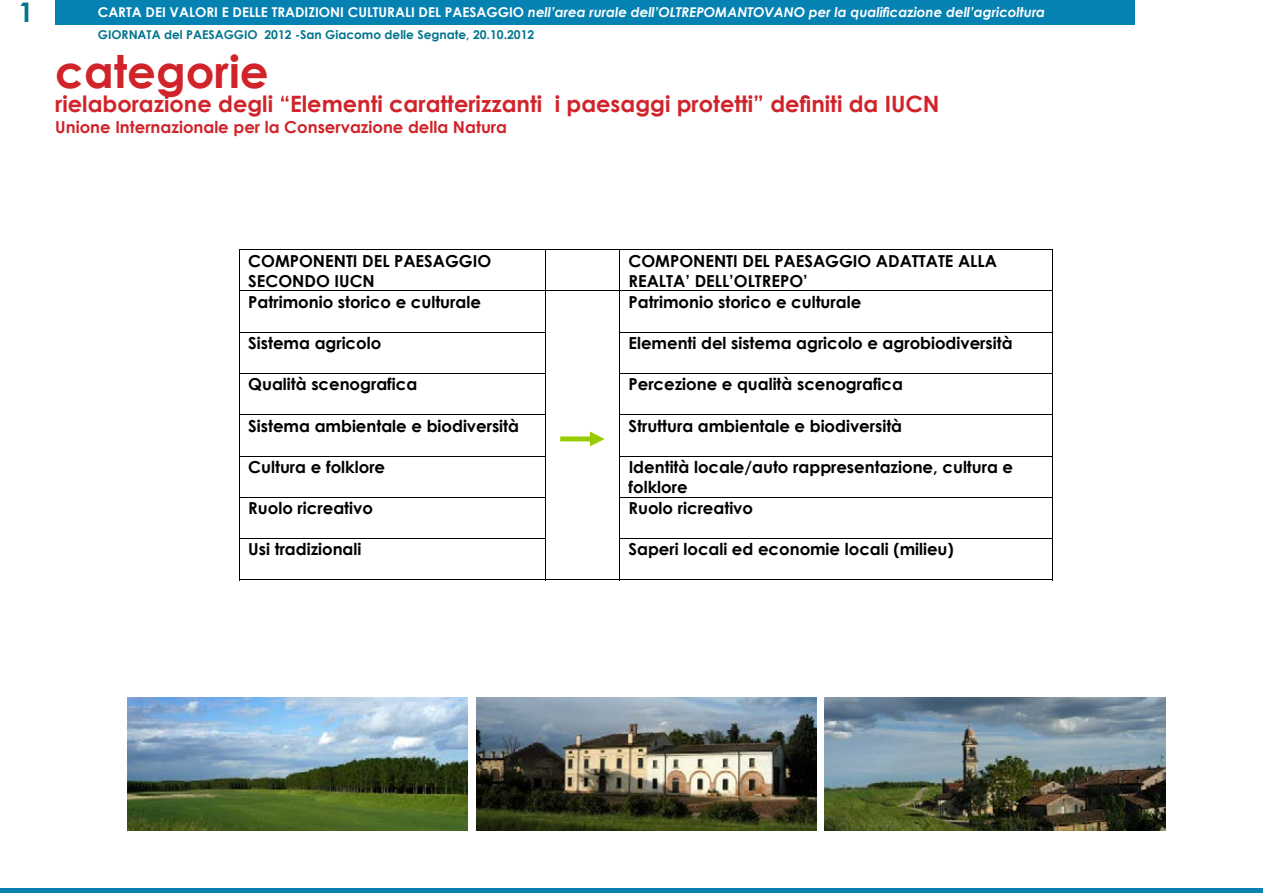
<style>
.page{position:relative;width:1263px;height:893px;background:#fff}
.page>*{position:absolute;margin:0;border:0;box-sizing:border-box;transform-origin:0 0}
.t1{font:700 45px "Century Gothic";color:#d1232a}
.t2{font:700 27px "Century Gothic";color:#01758c}
.t3{font:700 22.5px "Century Gothic";color:#d1232a}
.t4{font:700 16.5px/20.2px "Century Gothic";color:#000}
.t5{font:700 16.5px "Century Gothic";color:#d1232a}
.t6{font:italic 700 13.5px "Century Gothic";color:#fff}
.t7{font:700 13.5px "Century Gothic";color:#fff}
.t8{font:700 12.15px "Century Gothic";color:#01758c}
</style>
<div class="page">
<hr style="left:0;top:889px;width:1263px;height:4px;background:#0682b2">
<div style="left:55px;top:0;width:1080px;height:25px;background:#0682b2"></div>
<hr style="left:239px;top:249px;width:814px;height:1px;background:#000">
<hr style="left:239px;top:250px;width:1px;height:41px;background:#000">
<hr style="left:545px;top:250px;width:1px;height:41px;background:#000">
<hr style="left:619px;top:250px;width:1px;height:41px;background:#000">
<hr style="left:1052px;top:250px;width:1px;height:41px;background:#000">
<hr style="left:239px;top:291px;width:814px;height:1px;background:#000">
<hr style="left:239px;top:291px;width:1px;height:41px;background:#000">
<hr style="left:545px;top:291px;width:1px;height:41px;background:#000">
<hr style="left:619px;top:291px;width:1px;height:41px;background:#000">
<hr style="left:1052px;top:291px;width:1px;height:41px;background:#000">
<hr style="left:239px;top:332px;width:307px;height:1px;background:#000">
<hr style="left:619px;top:332px;width:434px;height:1px;background:#000">
<hr style="left:239px;top:333px;width:1px;height:40px;background:#000">
<hr style="left:545px;top:333px;width:1px;height:40px;background:#000">
<hr style="left:619px;top:333px;width:1px;height:40px;background:#000">
<hr style="left:1052px;top:333px;width:1px;height:40px;background:#000">
<hr style="left:239px;top:373px;width:307px;height:1px;background:#000">
<hr style="left:619px;top:373px;width:434px;height:1px;background:#000">
<hr style="left:239px;top:374px;width:1px;height:40px;background:#000">
<hr style="left:545px;top:374px;width:1px;height:40px;background:#000">
<hr style="left:619px;top:374px;width:1px;height:40px;background:#000">
<hr style="left:1052px;top:374px;width:1px;height:40px;background:#000">
<hr style="left:239px;top:414px;width:307px;height:1px;background:#000">
<hr style="left:619px;top:414px;width:434px;height:1px;background:#000">
<hr style="left:239px;top:415px;width:1px;height:41px;background:#000">
<hr style="left:545px;top:415px;width:1px;height:41px;background:#000">
<hr style="left:619px;top:415px;width:1px;height:41px;background:#000">
<hr style="left:1052px;top:415px;width:1px;height:41px;background:#000">
<hr style="left:239px;top:456px;width:307px;height:1px;background:#000">
<hr style="left:619px;top:456px;width:434px;height:1px;background:#000">
<hr style="left:239px;top:456px;width:1px;height:41px;background:#000">
<hr style="left:545px;top:456px;width:1px;height:41px;background:#000">
<hr style="left:619px;top:456px;width:1px;height:41px;background:#000">
<hr style="left:1052px;top:456px;width:1px;height:41px;background:#000">
<hr style="left:239px;top:497px;width:307px;height:1px;background:#000">
<hr style="left:619px;top:497px;width:434px;height:1px;background:#000">
<hr style="left:239px;top:498px;width:1px;height:40px;background:#000">
<hr style="left:545px;top:498px;width:1px;height:40px;background:#000">
<hr style="left:619px;top:498px;width:1px;height:40px;background:#000">
<hr style="left:1052px;top:498px;width:1px;height:40px;background:#000">
<hr style="left:239px;top:538px;width:307px;height:1px;background:#000">
<hr style="left:619px;top:538px;width:434px;height:1px;background:#000">
<hr style="left:239px;top:539px;width:1px;height:41px;background:#000">
<hr style="left:239px;top:579px;width:306px;height:1px;background:#000">
<hr style="left:545px;top:539px;width:1px;height:41px;background:#000">
<hr style="left:546px;top:579px;width:73px;height:1px;background:#000">
<hr style="left:619px;top:539px;width:1px;height:41px;background:#000">
<hr style="left:620px;top:579px;width:432px;height:1px;background:#000">
<hr style="left:1052px;top:539px;width:1px;height:41px;background:#000">
<svg style="left:560px;top:432px;width:45px;height:14px"></svg>
<img style="left:128px;top:697px;width:340px;height:134px">
<img style="left:476px;top:697px;width:340px;height:134px">
<img style="left:825px;top:697px;width:340px;height:134px">
<h2 class="t2" style="left:19px;top:-8px;width:17px">1</h2>
<p class="t7" style="left:98px;top:2px;width:10px">carta</p>
<p class="t7" style="left:146px;top:2px;width:8px">dei</p>
<p class="t7" style="left:170px;top:2px;width:9px">valori</p>
<p class="t7" style="left:222px;top:2px;width:19px">e delle</p>
<p class="t7" style="left:272px;top:2px;width:9px">tradizioni</p>
<p class="t7" style="left:348px;top:2px;width:9px">culturali</p>
<p class="t7" style="left:419px;top:2px;width:8px">del</p>
<p class="t7" style="left:445px;top:2px;width:10px">paesaggio</p>
<p class="t6" style="left:528px;top:2px;width:519px">nell’area rurale dell’oltrepomantovano per la qualificazione dell’agricoltura</p>
<h1 class="t1" style="left:55px;top:37px;width:215px">categorie</h1>
<h3 class="t3" style="left:55px;top:87px;width:886px">rielaborazione degli “Elementi caratterizzanti i paesaggi protetti” definiti da IUCN</h3>
<p class="t5" style="left:55px;top:115px;width:453px">Unione Internazionale per la Conservazione della Natura</p>
<p class="t8" style="left:98px;top:26px;width:438px">GIORNATA del PAESAGGIO 2012 -San Giacomo delle Segnate, 20.10.2012</p>
<p class="t4" style="left:248px;top:250px;width:244px">COMPONENTI DEL PAESAGGIO<br>SECONDO IUCN</p>
<p class="t4" style="left:628px;top:250px;width:370px">COMPONENTI DEL PAESAGGIO ADATTATE ALLA<br>REALTA’ DELL’OLTREPO’</p>
<p class="t4" style="left:248px;top:291px;width:234px">Patrimonio storico e culturale</p>
<p class="t4" style="left:629px;top:291px;width:234px">Patrimonio storico e culturale</p>
<p class="t4" style="left:248px;top:332px;width:134px">Sistema agricolo</p>
<p class="t4" style="left:628px;top:332px;width:386px">Elementi del sistema agricolo e agrobiodiversità</p>
<p class="t4" style="left:248px;top:373px;width:170px">Qualità scenografica</p>
<p class="t4" style="left:628px;top:373px;width:276px">Percezione e qualità scenografica</p>
<p class="t4" style="left:248px;top:415px;width:272px">Sistema ambientale e biodiversità</p>
<p class="t4" style="left:629px;top:415px;width:275px">Struttura ambientale e biodiversità</p>
<p class="t4" style="left:248px;top:456px;width:138px">Cultura e folklore</p>
<p class="t4" style="left:628px;top:456px;width:386px">Identità locale/auto rappresentazione, cultura e folklore</p>
<p class="t4" style="left:248px;top:497px;width:126px">Ruolo ricreativo</p>
<p class="t4" style="left:628px;top:497px;width:126px">Ruolo ricreativo</p>
<p class="t4" style="left:248px;top:539px;width:115px">Usi tradizionali</p>
<p class="t4" style="left:628px;top:539px;width:327px">Saperi locali ed economie locali (milieu)</p>
</div>
